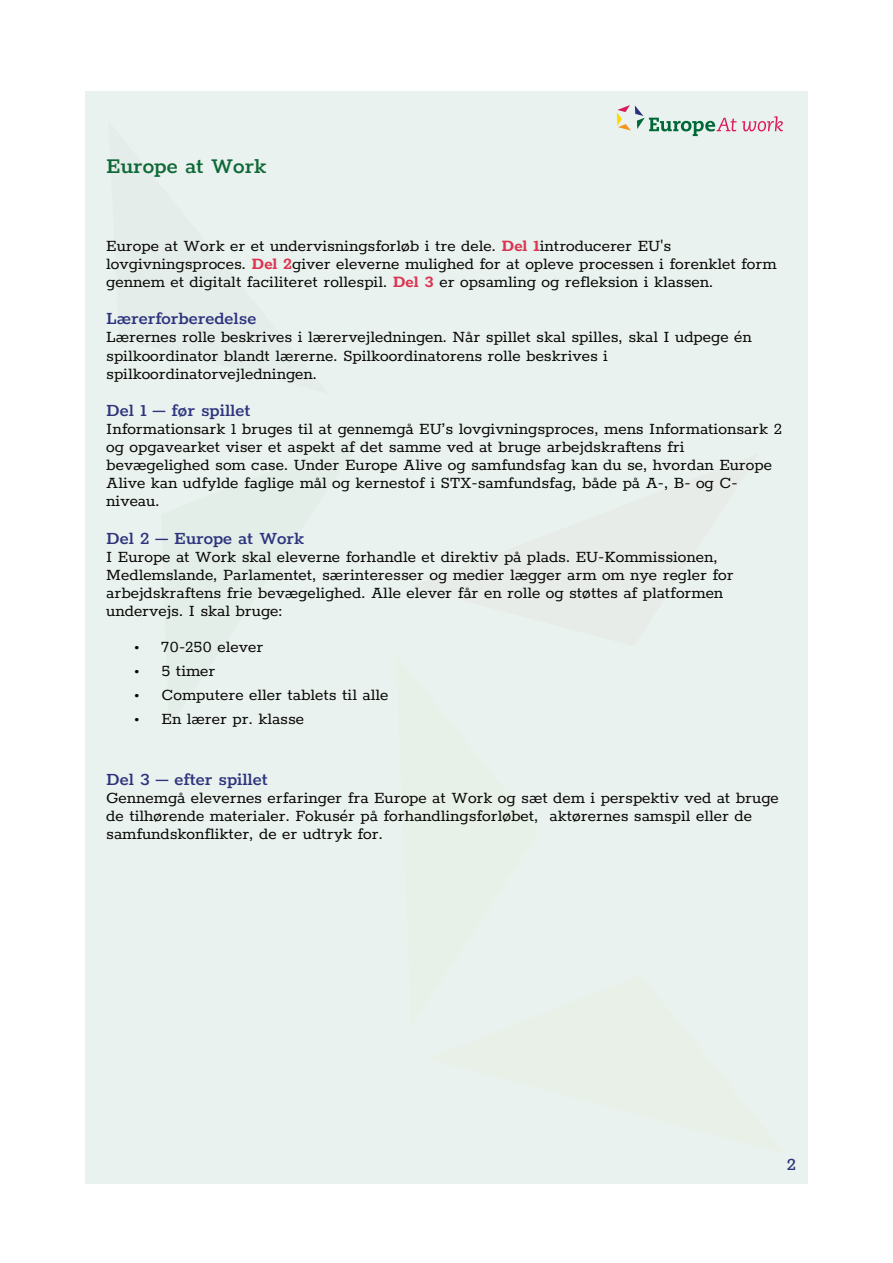
<style>
.page{position:relative;width:893px;height:1263px;background:#fff}
.page>*{position:absolute;margin:0;border:0;box-sizing:border-box;transform-origin:0 0}
.t1{font:600 24px "Rokkitt";color:#0f6837}
.t2{font:600 19.5px "Rokkitt";color:#2d337d}
.t3{font:500 19.5px "Rokkitt";color:#2d337d}
.t4{font:18px/18px "Rokkitt";color:#080704}
.s1{font-weight:700;color:#db3551}
</style>
<div class="page">
<div style="left:85px;top:91px;width:723px;height:1093px;background:#e9f2ee"></div>
<svg style="left:617px;top:105px;width:166px;height:31px"></svg>
<h1 class="t1" style="left:106px;top:153px;width:162px">Europe at Work</h1>
<p class="t4" style="left:106px;top:237px;width:672px">Europe at Work er et undervisningsforløb i tre dele. <span class="s1">Del 1</span>introducerer EU's lovgivningsproces. <span class="s1">Del 2</span>giver eleverne mulighed for at opleve processen i forenklet form gennem et digitalt faciliteret rollespil. <span class="s1">Del 3</span> er opsamling og refleksion i klassen.</p>
<p class="t2" style="left:106px;top:309px;width:151px">Lærerforberedelse</p>
<p class="t4" style="left:106px;top:329px;width:647px">Lærernes rolle beskrives i lærervejledningen. Når spillet skal spilles, skal I udpege én spilkoordinator blandt lærerne. Spilkoordinatorens rolle beskrives i spilkoordinatorvejledningen.</p>
<p class="t2" style="left:106px;top:400px;width:146px">Del 1 – før spillet</p>
<p class="t4" style="left:106px;top:420px;width:677px">Informationsark 1 bruges til at gennemgå EU’s lovgivningsproces, mens Informationsark 2 og opgavearket viser et aspekt af det samme ved at bruge arbejdskraftens fri bevægelighed som case. Under Europe Alive og samfundsfag kan du se, hvordan Europe Alive kan udfylde faglige mål og kernestof i STX-samfundsfag, både på A-, B- og C&shy;niveau.</p>
<p class="t2" style="left:106px;top:528px;width:199px">Del 2 – Europe at Work</p>
<p class="t4" style="left:106px;top:548px;width:629px">I Europe at Work skal eleverne forhandle et direktiv på plads. EU-Kommissionen, Medlemslande, Parlamentet, særinteresser og medier lægger arm om nye regler for arbejdskraftens frie bevægelighed. Alle elever får en rolle og støttes af platformen undervejs. I skal bruge:</p>
<p class="t4" style="left:135px;top:638px;width:130px">• 70-250 elever</p>
<p class="t4" style="left:135px;top:662px;width:82px">• 5 timer</p>
<p class="t4" style="left:135px;top:686px;width:255px">• Computere eller tablets til alle</p>
<p class="t4" style="left:135px;top:710px;width:171px">• En lærer pr. klasse</p>
<p class="t2" style="left:106px;top:769px;width:163px">Del 3 – efter spillet</p>
<p class="t4" style="left:106px;top:789px;width:674px">Gennemgå elevernes erfaringer fra Europe at Work og sæt dem i perspektiv ved at bruge de tilhørende materialer. Fokusér på forhandlingsforløbet, aktørernes samspil eller de samfundskonflikter, de er udtryk for.</p>
<p class="t3" style="left:787px;top:1154px;width:11px">2</p>
</div>
